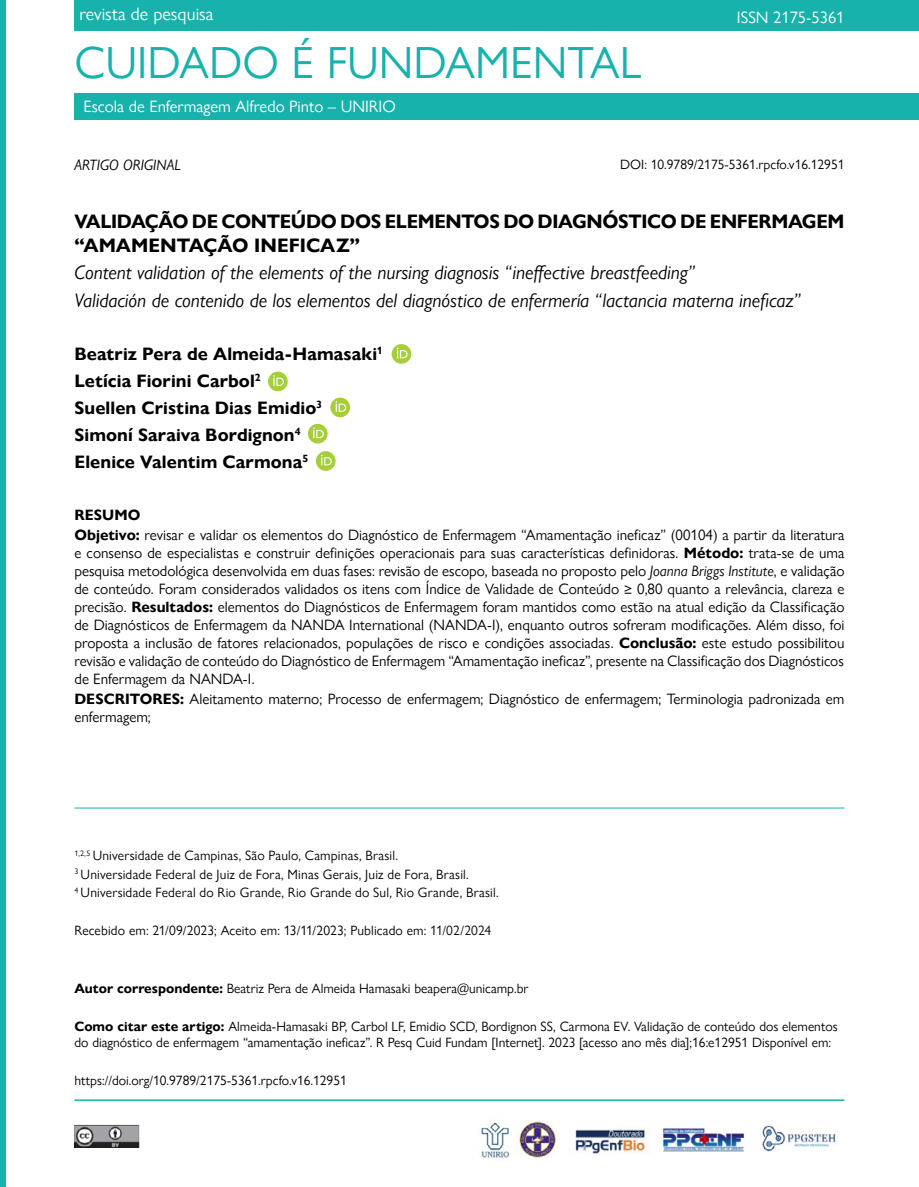
<style>
.page{position:relative;width:919px;height:1187px;background:#fff}
.page>*{position:absolute;margin:0;border:0;box-sizing:border-box;transform-origin:0 0}
.t1{font:45px "Gill Sans Nova";color:#17b2ab}
.t2{font:italic 19.5px/27.6px "Gill Sans Nova";letter-spacing:-.005em;color:#010202}
.t3{font:700 19.5px/23.4px "Gill Sans Nova";letter-spacing:-.02em;color:#010202}
.t4{font:700 18px/26.7px "Gill Sans Nova";letter-spacing:.005em;color:#010202}
.t5{font:18px "Gill Sans Nova";color:#fff}
.t6{font:16.5px "Gill Sans Nova";color:#fff}
.t7{font:15px/18px "Gill Sans Nova";color:#010202}
.t8{font:italic 15px "Gill Sans Nova";color:#000}
.t9{font:13.5px/18.3px "Gill Sans Nova";color:#000}
.t10{font:1.5px "Gill Sans Nova";color:#fff}
.s1{font-weight:700}
.s2{font-style:italic}
.s3{color:#070a11}
</style>
<div class="page">
<div style="left:74px;top:0;width:844px;height:31px;background:#17b2ab"></div>
<div style="left:74px;top:93px;width:844px;height:27px;background:#17b2ab"></div>
<div style="left:0;top:0;width:5px;height:1186px;background:#17b2ab"></div>
<img style="left:74px;top:1124px;width:66px;height:23px">
<hr style="left:74px;top:1099px;width:770px;height:1px;background:#17b2ab">
<img style="left:479px;top:1122px;width:31px;height:36px">
<img style="left:575px;top:1129px;width:73px;height:24px">
<img style="left:663px;top:1128px;width:81px;height:23px">
<img style="left:518px;top:1120px;width:39px;height:38px">
<img style="left:762px;top:1125px;width:75px;height:26px">
<svg style="left:391px;top:344px;width:20px;height:20px"></svg>
<svg style="left:397px;top:347px;width:10px;height:11px"></svg>
<div style="left:268px;top:371px;width:20px;height:20px;background:#a6ce39;border-radius:50%"></div>
<svg style="left:273px;top:375px;width:11px;height:11px"></svg>
<div style="left:330px;top:397px;width:20px;height:20px;background:#a6ce39;border-radius:50%"></div>
<svg style="left:335px;top:401px;width:11px;height:11px"></svg>
<div style="left:308px;top:424px;width:19px;height:19px;background:#a6ce39;border-radius:50%"></div>
<svg style="left:313px;top:427px;width:11px;height:11px"></svg>
<div style="left:316px;top:451px;width:19px;height:20px;background:#a6ce39;border-radius:50%"></div>
<svg style="left:321px;top:454px;width:11px;height:11px"></svg>
<hr style="left:74px;top:807px;width:770px;height:1px;background:#17b2ab">
<p class="t5" style="left:79px;top:3px;width:135px">revista de pesquisa</p>
<h1 class="t1" style="left:74px;top:35px;width:568px">CUIDADO É FUNDAMENTAL</h1>
<p class="t6" style="left:84px;top:97px;width:313px">Escola de Enfermagem Alfredo Pinto – UNIRIO</p>
<p class="t6" style="left:736px;top:7px;width:109px">ISSN 2175-5361</p>
<p class="t9" style="left:620px;top:155px;width:226px">DOI: 10.9789/2175-5361.rpcfo.v16.12951</p>
<h2 class="t3" style="left:74px;top:210px;width:771px">VALIDAÇÃO DE CONTEÚDO DOS ELEMENTOS DO DIAGNÓSTICO DE ENFERMAGEM “AMAMENTAÇÃO INEFICAZ”</h2>
<h2 class="t2" style="left:74px;top:258px;width:727px">Content validation of the elements of the nursing diagnosis “ineffective breastfeeding”<br>Validación de contenido de los elementos del diagnóstico de enfermería “lactancia materna ineficaz”</h2>
<p class="t4" style="left:74px;top:341px;width:310px">Beatriz Pera de Almeida-Hamasaki<sup>1<br></sup>Letícia Fiorini Carbol<sup>2<br></sup>Suellen Cristina Dias Emidio<sup>3<br></sup>Simoní Saraiva Bordignon<sup>4<br></sup>Elenice Valentim Carmona<sup>5</sup></p>
<p class="t8" style="left:74px;top:156px;width:108px">ARTIGO ORIGINAL</p>
<p class="t7" style="left:74px;top:504px;width:771px;line-height:20.1px"><span class="s1">RESUMO<br>Objetivo:</span> revisar e validar os elementos do Diagnóstico de Enfermagem “Amamentação ineficaz” (00104) a partir da literatura</p>
<p class="t7" style="left:74px;top:543px;width:771px">e consenso de especialistas e construir definições operacionais para suas características definidoras. <span class="s1">Método:</span> trata-se de uma pesquisa metodológica desenvolvida em duas fases: revisão de escopo, baseada no proposto pelo <span class="s2">Joanna Briggs Institute</span>, e validação</p>
<p class="t10" style="left:372px;top:574px;width:2px">.</p>
<p class="t7" style="left:74px;top:579px;width:771px;text-align:justify">de conteúdo. Foram considerados validados os itens com Índice de Validade de Conteúdo ≥ 0,80 quanto a relevância, clareza e precisão. <span class="s1">Resultados:</span> elementos do Diagnósticos de Enfermagem foram mantidos como estão na atual edição da Classificação de Diagnósticos de Enfermagem da NANDA International (NANDA-I), enquanto outros sofreram modificações. Além disso, foi proposta a inclusão de fatores relacionados, populações de risco e condições associadas. <span class="s1">Conclusão:</span> este estudo possibilitou revisão e validação de conteúdo do Diagnóstico de Enfermagem “Amamentação ineficaz”, presente na Classificação dos Diagnósticos de Enfermagem da NANDA-I.</p>
<p class="t7" style="left:74px;top:689px;width:771px"><span class="s1">DESCRITORES:</span> Aleitamento materno; Processo de enfermagem; Diagnóstico de enfermagem; Terminologia padronizada em enfermagem;</p>
<p class="t9" style="left:74px;top:846px;width:425px"><sup>1,2,5</sup> Universidade de Campinas, São Paulo, Campinas, Brasil.<br><sup>3</sup> Universidade Federal de Juiz de Fora, Minas Gerais, Juiz de Fora, Brasil.<br><sup>4</sup> Universidade Federal do Rio Grande, Rio Grande do Sul, Rio Grande, Brasil.</p>
<p class="t9" style="left:74px;top:920px;width:418px">Recebido em: 21/09/2023; Aceito em: 13/11/2023; Publicado em: <span class="s3">11/02/2024</span></p>
<p class="t9" style="left:74px;top:979px;width:455px"><span class="s1">Autor correspondente:</span> Beatriz Pera de Almeida Hamasaki beapera@unicamp.br</p>
<p class="t9" style="left:74px;top:1017px;width:764px;line-height:16.2px"><span class="s1">Como citar este artigo:</span> Almeida-Hamasaki BP, Carbol LF, Emidio SCD, Bordignon SS, Carmona EV. Validação de conteúdo dos elementos do diagnóstico de enfermagem “amamentação ineficaz”. R Pesq Cuid Fundam [Internet]. 2023 [acesso ano mês dia];16:e12951 Disponível em:</p>
<p class="t9" style="left:74px;top:1070px;width:274px">https://doi.org/10.9789/2175-5361.rpcfo.v16.12951</p>
</div>
